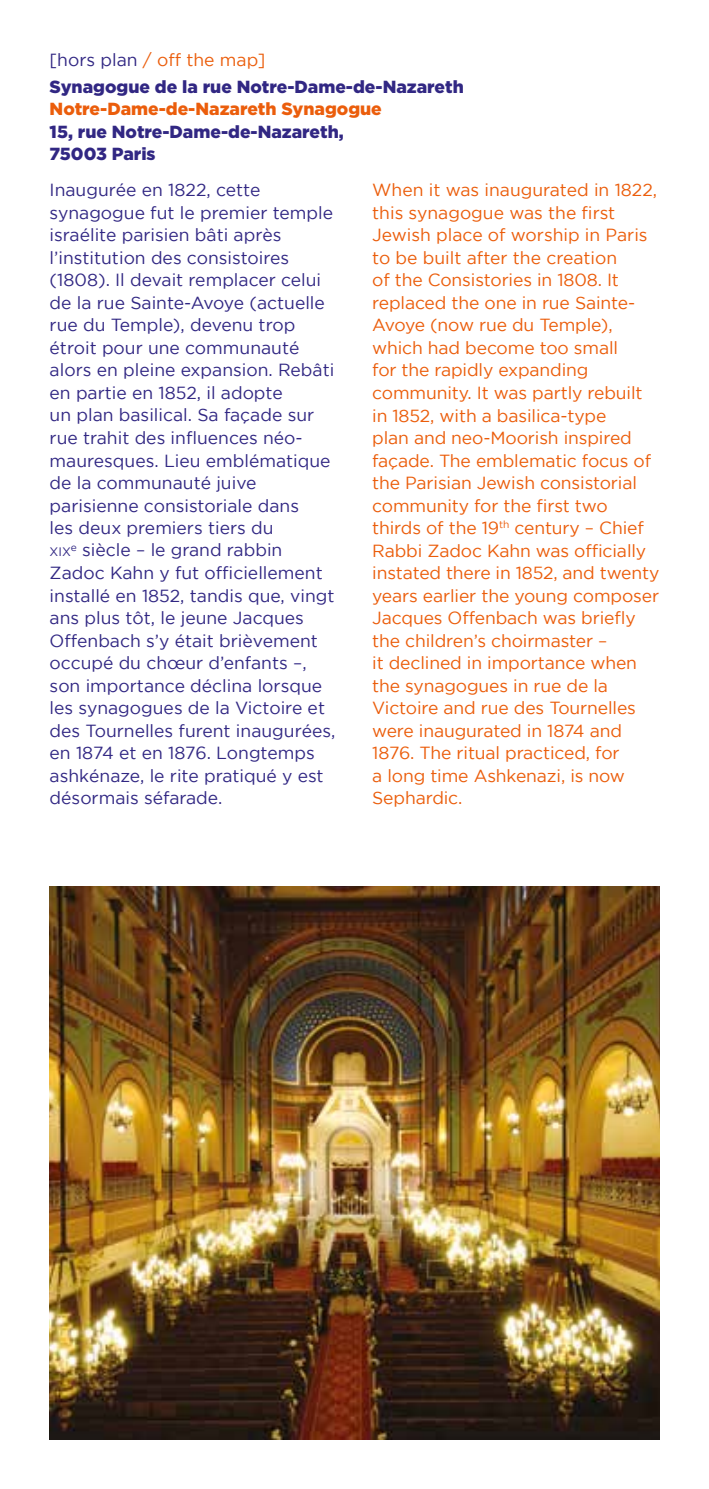
<style>
.page{position:relative;width:709px;height:1489px;background:#fff}
.page>*{position:absolute;margin:0;border:0;box-sizing:border-box;transform-origin:0 0}
.t1{font:17.5px/22.5px "Gotham";color:#312783}
.t2{font:17.5px/22.5px "Gotham";letter-spacing:-.005em;color:#eb5d0b}
.t3{font:900 17.5px/27px "Gotham";color:#312783}
.t4{font:900 17.5px "Gotham";color:#eb5d0b}
.t5{font:12.25px "Gotham";color:#312783}
.s1{font-weight:400}
.s2{font-weight:400;color:#eb5d0b}
</style>
<div class="page">
<img style="left:50px;top:886px;width:609px;height:553px">
<p class="t3" style="left:50px;top:46px;width:415px"><span class="s1">[hors plan</span> <span class="s2">/ off the map]<br></span>Synagogue de la rue Notre-Dame-de-Nazareth</p>
<p class="t4" style="left:50px;top:99px;width:334px">Notre-Dame-de-Nazareth Synagogue</p>
<p class="t3" style="left:50px;top:120px;width:296px;line-height:22.5px">15, rue Notre-Dame-de-Nazareth,<br>75003 Paris</p>
<p class="t1" style="left:50px;top:179px;width:286px">Inaugurée en 1822, cette synagogue fut le premier temple israélite parisien bâti après l’institution des consistoires (1808). Il devait remplacer celui de la rue Sainte-Avoye (actuelle rue du Temple), devenu trop étroit pour une communauté alors en pleine expansion. Rebâti en partie en 1852, il adopte<br>un plan basilical. Sa façade sur rue trahit des influences néo&shy;mauresques. Lieu emblématique de la communauté juive parisienne consistoriale dans<br>les deux premiers tiers du</p>
<p class="t5" style="left:50px;top:545px;width:23px">xix</p>
<p class="t2" style="left:372px;top:179px;width:289px">When it was inaugurated in 1822, this synagogue was the first<br>Jewish place of worship in Paris to be built after the creation<br>of the Consistories in 1808. It replaced the one in rue Sainte-<br>Avoye (now rue du Temple), which had become too small<br>for the rapidly expanding community. It was partly rebuilt in 1852, with a basilica-type<br>plan and neo-Moorish inspired façade. The emblematic focus of the Parisian Jewish consistorial community for the first two thirds of the 19<sup>th</sup> century – Chief<br>Rabbi Zadoc Kahn was officially instated there in 1852, and twenty years earlier the young composer<br>Jacques Offenbach was briefly the children’s choirmaster –<br>it declined in importance when the synagogues in rue de la<br>Victoire and rue des Tournelles were inaugurated in 1874 and<br>1876. The ritual practiced, for<br>a long time Ashkenazi, is now<br>Sephardic.</p>
<p class="t1" style="left:50px;top:538px;width:287px;text-indent:21px"><sup>e</sup> siècle – le grand rabbin<br>Zadoc Kahn y fut officiellement installé en 1852, tandis que, vingt ans plus tôt, le jeune Jacques<br>Offenbach s’y était brièvement occupé du chœur d’enfants –, son importance déclina lorsque les synagogues de la Victoire et des Tournelles furent inaugurées, en 1874 et en 1876. Longtemps ashkénaze, le rite pratiqué y est désormais séfarade.</p>
</div>
